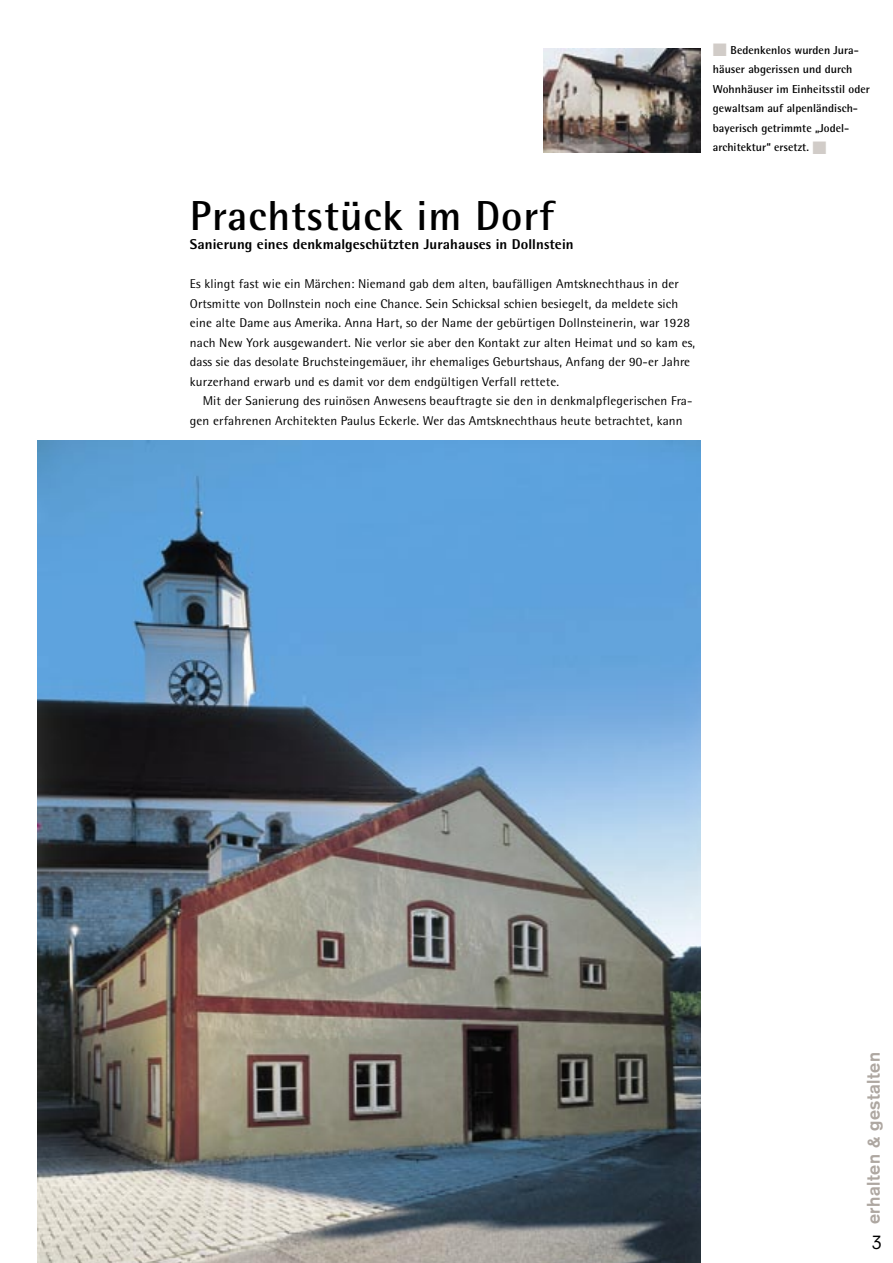
<style>
.page{position:relative;width:893px;height:1263px;background:#fff}
.page>*{position:absolute;margin:0;border:0;box-sizing:border-box;transform-origin:0 0}
.t1{font:700 42px "Rotis Semi Sans";letter-spacing:.02em;color:#000}
.t2{font:700 18px "Akzidenz Grotesk";letter-spacing:.025em;color:#aea7a1}
.t3{font:18px "Neuzeit S";color:#000}
.t4{font:800 14.25px "Rotis Semi Sans";letter-spacing:.005em;color:#000}
.t5{font:12.75px "Rotis Semi Sans";letter-spacing:.01em;color:#000}
.t6{font:700 11.55px/19.5px "Rotis Semi Sans";letter-spacing:.005em;color:#000}
</style>
<div class="page">
<img style="left:37px;top:440px;width:663px;height:823px">
<img style="left:543px;top:49px;width:157px;height:103px">
<p class="t6" style="left:713px;top:40px;width:159px;text-indent:18px">Bedenkenlos wurden Jura&shy;häuser abgerissen und durch<br>Wohnhäuser im Einheitsstil oder gewaltsam auf alpenländisch&shy;bayerisch getrimmte „Jodel&shy;architektur“ ersetzt.</p>
<p class="t1" style="left:190px;top:190px;width:366px">Prachtstück im Dorf</p>
<p class="t4" style="left:190px;top:235px;width:385px">Sanierung eines denkmalgeschützten Jurahauses in Dollnstein</p>
<p class="t5" style="left:190px;top:276px;width:490px">Es klingt fast wie ein Märchen: Niemand gab dem alten, baufälligen Amtsknechthaus in der</p>
<p class="t5" style="left:190px;top:296px;width:490px">Ortsmitte von Dollnstein noch eine Chance. Sein Schicksal schien besiegelt, da meldete sich</p>
<p class="t5" style="left:190px;top:315px;width:502px">eine alte Dame aus Amerika. Anna Hart, so der Name der gebürtigen Dollnsteinerin, war 1928</p>
<p class="t5" style="left:190px;top:335px;width:507px">nach New York ausgewandert. Nie verlor sie aber den Kontakt zur alten Heimat und so kam es,</p>
<p class="t5" style="left:190px;top:355px;width:502px">dass sie das desolate Bruchsteingemäuer, ihr ehemaliges Geburtshaus, Anfang der 90-er Jahre</p>
<p class="t5" style="left:190px;top:374px;width:371px">kurzerhand erwarb und es damit vor dem endgültigen Verfall rettete.</p>
<p class="t5" style="left:203px;top:394px;width:491px">Mit der Sanierung des ruinösen Anwesens beauftragte sie den in denkmalpflegerischen Fra-</p>
<p class="t5" style="left:190px;top:413px;width:494px">gen erfahrenen Architekten Paulus Eckerle. Wer das Amtsknechthaus heute betrachtet, kann</p>
<p class="t2" style="left:863px;top:1224px;width:173px;rotate:-90deg">erhalten &amp; gestalten</p>
<p class="t3" style="left:872px;top:1231px;width:12px">3</p>
</div>
